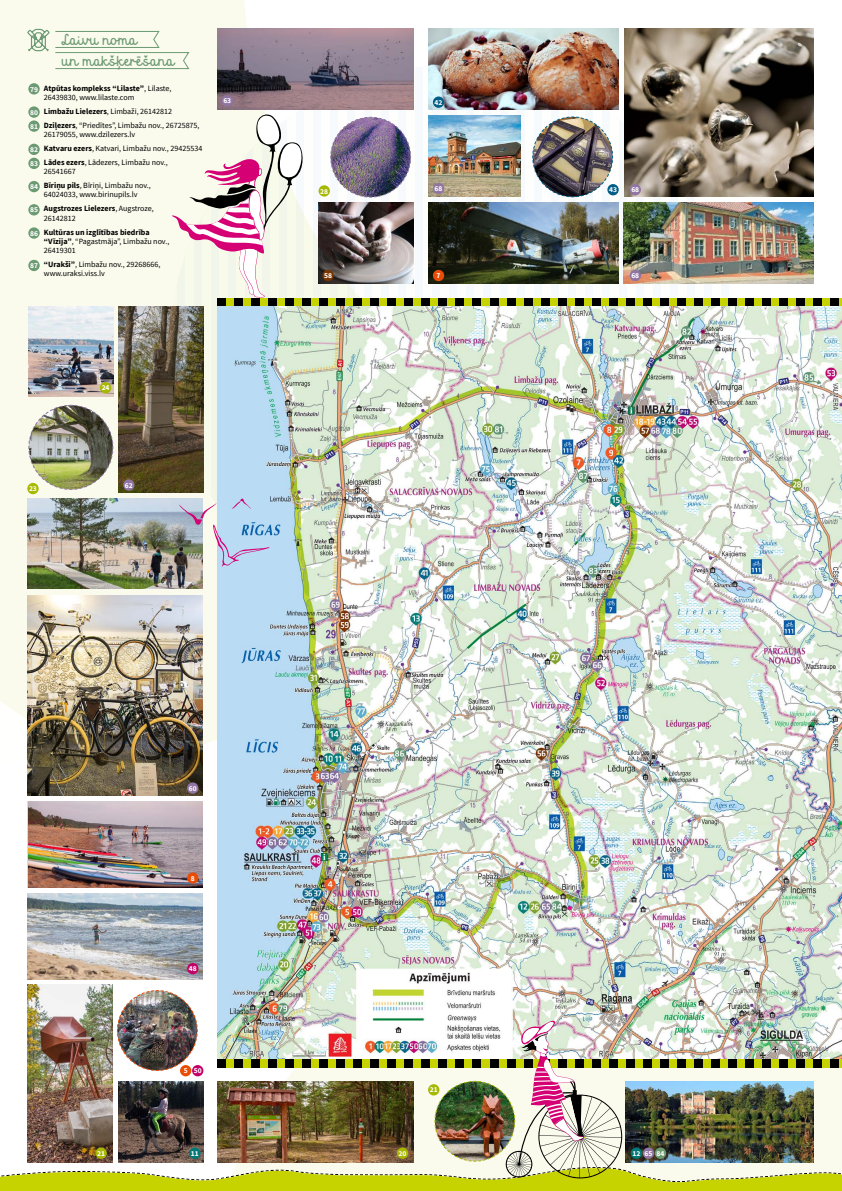
<style>
.page{position:relative;width:842px;height:1191px;background:#fff}
.page>*{position:absolute;margin:0;border:0;box-sizing:border-box;transform-origin:0 0}
.t1{font:15px "Mrs White";letter-spacing:.02em;color:#6c9a72}
.t2{font:8px/14px "Source Sans Pro";color:#000}
.t3{font:700 8px/14px "Source Sans Pro";color:#000}
.t4{font:700 7.5px "Source Sans Pro";color:#fff}
.s1{font-weight:700}
.s2{font-weight:400}
</style>
<div class="page">
<img style="left:0;top:0;width:842px;height:1191px">
<h1 class="t1" style="left:62px;top:30px;width:77px">Laivu noma</h1>
<h1 class="t1" style="left:62px;top:50px;width:114px">un makšķerēšana</h1>
<p class="t2" style="left:44px;top:83px;width:129px;line-height:9.2px;text-indent:-14px"><sub>79</sub> <span class="s1">Atpūtas komplekss “Lilaste”</span>, Lilaste,<br>26439830, www.lilaste.com</p>
<p class="t2" style="left:30px;top:104px;width:171px"><sub>80</sub> <span class="s1">Limbažu Lielezers</span>, Limbaži, 26142812<br><sub>81</sub> <span class="s1">Dziļezers</span>, “Priedītes”, Limbažu nov., 26725875,</p>
<p class="t2" style="left:30px;top:127px;width:174px;text-indent:14px">26179055, www.dzilezers.lv<br><sub>82</sub> <span class="s1">Katvaru ezers</span>, Katvari, Limbažu nov., 29425534<br><sub>83</sub> <span class="s1">Lādes ezers</span>, Lādezers, Limbažu nov.,</p>
<p class="t2" style="left:30px;top:164px;width:122px;text-indent:14px">26541667<br><sub>84</sub> <span class="s1">Bīriņu pils</span>, Bīriņi, Limbažu nov.,</p>
<p class="t2" style="left:30px;top:188px;width:125px;text-align:center">64024033, www.birinupils.lv<br><sub>85</sub> <span class="s1">Augstrozes Lielezers</span>, Augstroze,</p>
<p class="t3" style="left:30px;top:211px;width:121px;text-indent:14px"><span class="s2">26142812<br></span><sub>86</sub> Kultūras un izglītības biedrība</p>
<p class="t2" style="left:44px;top:237px;width:127px;line-height:9.2px"><span class="s1">“Vīzija”</span>, “Pagastmāja”, Limbažu nov.,<br>26419301</p>
<p class="t2" style="left:44px;top:260px;width:118px;line-height:9.2px;text-indent:-14px"><sub>87</sub> <span class="s1">“Urakši”</span>, Limbažu nov., 29268666, www.uraksi.viss.lv</p>
<p class="t4" style="left:223px;top:96px;width:9px">63</p>
<p class="t4" style="left:29px;top:483px;width:9px">23</p>
<p class="t4" style="left:102px;top:383px;width:9px">24</p>
<p class="t4" style="left:125px;top:480px;width:9px">62</p>
<p class="t4" style="left:320px;top:186px;width:9px">28</p>
<p class="t4" style="left:324px;top:270px;width:9px">58</p>
<p class="t4" style="left:435px;top:97px;width:9px">42</p>
<p class="t4" style="left:435px;top:184px;width:9px">68</p>
<p class="t4" style="left:631px;top:185px;width:9px">68</p>
<p class="t4" style="left:609px;top:185px;width:9px">43</p>
<p class="t4" style="left:437px;top:270px;width:5px">7</p>
<p class="t4" style="left:631px;top:270px;width:9px">68</p>
<p class="t4" style="left:189px;top:783px;width:9px">60</p>
<p class="t4" style="left:191px;top:873px;width:5px">8</p>
<p class="t4" style="left:189px;top:963px;width:9px">48</p>
<p class="t4" style="left:184px;top:1065px;width:19px">5 50</p>
<p class="t4" style="left:97px;top:1148px;width:9px">21</p>
<p class="t4" style="left:191px;top:1148px;width:9px">11</p>
<p class="t4" style="left:399px;top:1148px;width:9px">20</p>
<p class="t4" style="left:430px;top:1085px;width:9px">21</p>
<p class="t4" style="left:632px;top:1148px;width:34px">12 65 84</p>
</div>
